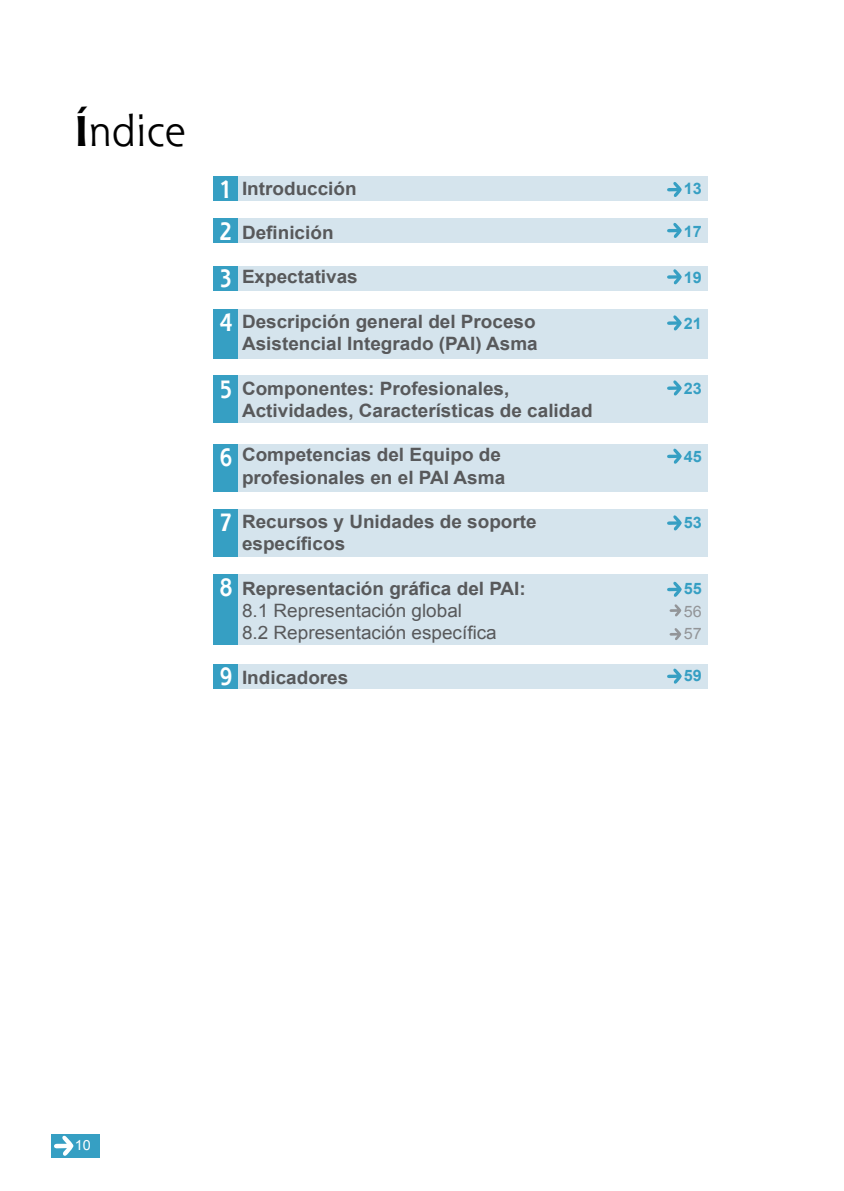
<style>
.page{position:relative;width:844px;height:1191px;background:#fff}
.page>*{position:absolute;margin:0;border:0;box-sizing:border-box;transform-origin:0 0}
.t1{font:42px "Shannon";color:#000}
.t2{font:700 24.5px/41.6px "Shannon";color:#fff;scale:.88 1}
.t3{font:700 18.38px/22.2px "Arial";color:#58595b}
.t4{font:18.38px/22.2px "Arial";color:#58595b}
.t5{font:700 15.75px "Arial";color:#369fc3}
.t6{font:15.75px/22.2px "Arial";color:#939598}
.t7{font:14px "Arial";color:#fff}
.s1{font-weight:700}
</style>
<div class="page">
<div style="left:51px;top:1134px;width:49px;height:23px;background:#369fc3"></div>
<svg style="left:54px;top:1135px;width:19px;height:21px"></svg>
<div style="left:213px;top:176px;width:25px;height:25px;background:#369fc3"></div>
<div style="left:213px;top:218px;width:25px;height:25px;background:#369fc3"></div>
<div style="left:213px;top:266px;width:25px;height:25px;background:#369fc3"></div>
<div style="left:213px;top:664px;width:25px;height:25px;background:#369fc3"></div>
<div style="left:213px;top:444px;width:25px;height:47px;background:#369fc3"></div>
<div style="left:213px;top:509px;width:25px;height:48px;background:#369fc3"></div>
<div style="left:213px;top:575px;width:25px;height:70px;background:#369fc3"></div>
<div style="left:238px;top:176px;width:469px;height:25px;background:#d5e4ed"></div>
<div style="left:238px;top:218px;width:469px;height:25px;background:#d5e4ed"></div>
<div style="left:238px;top:266px;width:469px;height:25px;background:#d5e4ed"></div>
<div style="left:238px;top:664px;width:469px;height:25px;background:#d5e4ed"></div>
<div style="left:213px;top:376px;width:25px;height:47px;background:#369fc3"></div>
<div style="left:238px;top:376px;width:469px;height:47px;background:#d5e4ed"></div>
<div style="left:238px;top:444px;width:469px;height:47px;background:#d5e4ed"></div>
<div style="left:238px;top:509px;width:469px;height:48px;background:#d5e4ed"></div>
<div style="left:238px;top:575px;width:469px;height:70px;background:#d5e4ed"></div>
<svg style="left:667px;top:182px;width:14px;height:15px"></svg>
<svg style="left:667px;top:223px;width:14px;height:15px"></svg>
<svg style="left:667px;top:269px;width:14px;height:16px"></svg>
<svg style="left:667px;top:668px;width:14px;height:16px"></svg>
<svg style="left:667px;top:380px;width:14px;height:16px"></svg>
<svg style="left:667px;top:448px;width:14px;height:16px"></svg>
<svg style="left:667px;top:515px;width:14px;height:16px"></svg>
<svg style="left:667px;top:581px;width:14px;height:16px"></svg>
<div style="left:213px;top:309px;width:25px;height:49px;background:#369fc3"></div>
<div style="left:238px;top:309px;width:469px;height:49px;background:#d5e4ed"></div>
<svg style="left:667px;top:315px;width:14px;height:16px"></svg>
<svg style="left:669px;top:604px;width:12px;height:13px"></svg>
<svg style="left:669px;top:628px;width:12px;height:12px"></svg>
<h1 class="t1" style="left:74px;top:104px;width:113px"><span class="s1">Í</span>ndice</h1>
<h2 class="t2" style="left:219px;top:168px;width:16px">1<br>2</h2>
<h2 class="t2" style="left:219px;top:257px;width:16px">3</h2>
<p class="t3" style="left:242px;top:178px;width:116px">Introducción</p>
<p class="t3" style="left:242px;top:222px;width:93px">Definición</p>
<p class="t3" style="left:242px;top:266px;width:117px">Expectativas</p>
<p class="t3" style="left:242px;top:311px;width:297px">Descripción general del Proceso<br>Asistencial Integrado (PAI) Asma</p>
<p class="t3" style="left:242px;top:378px;width:352px">Componentes: Profesionales,<br>Actividades, Características de calidad</p>
<p class="t3" style="left:242px;top:444px;width:264px">Competencias del Equipo de profesionales en el PAI Asma</p>
<p class="t3" style="left:242px;top:511px;width:296px">Recursos y Unidades de soporte específicos</p>
<p class="t3" style="left:242px;top:578px;width:285px">Representación gráfica del PAI:</p>
<p class="t4" style="left:242px;top:599px;width:256px">8.1 Representación global<br>8.2 Representación específica</p>
<p class="t3" style="left:242px;top:667px;width:108px">Indicadores</p>
<p class="t5" style="left:683px;top:178px;width:20px">13</p>
<p class="t5" style="left:683px;top:221px;width:20px">17</p>
<p class="t5" style="left:683px;top:267px;width:20px">19</p>
<h2 class="t2" style="left:219px;top:301px;width:16px">4</h2>
<p class="t5" style="left:683px;top:313px;width:20px">21</p>
<h2 class="t2" style="left:219px;top:368px;width:16px">5</h2>
<p class="t5" style="left:683px;top:378px;width:20px">23</p>
<h2 class="t2" style="left:219px;top:436px;width:16px">6</h2>
<p class="t5" style="left:683px;top:446px;width:20px">45</p>
<h2 class="t2" style="left:219px;top:501px;width:16px">7</h2>
<p class="t5" style="left:683px;top:512px;width:20px">53</p>
<h2 class="t2" style="left:219px;top:566px;width:16px">8</h2>
<p class="t5" style="left:683px;top:578px;width:20px">55</p>
<p class="t6" style="left:683px;top:600px;width:20px">56<br>57</p>
<p class="t5" style="left:683px;top:665px;width:20px">59</p>
<h2 class="t2" style="left:219px;top:655px;width:16px">9</h2>
<p class="t7" style="left:75px;top:1135px;width:18px">10</p>
</div>
